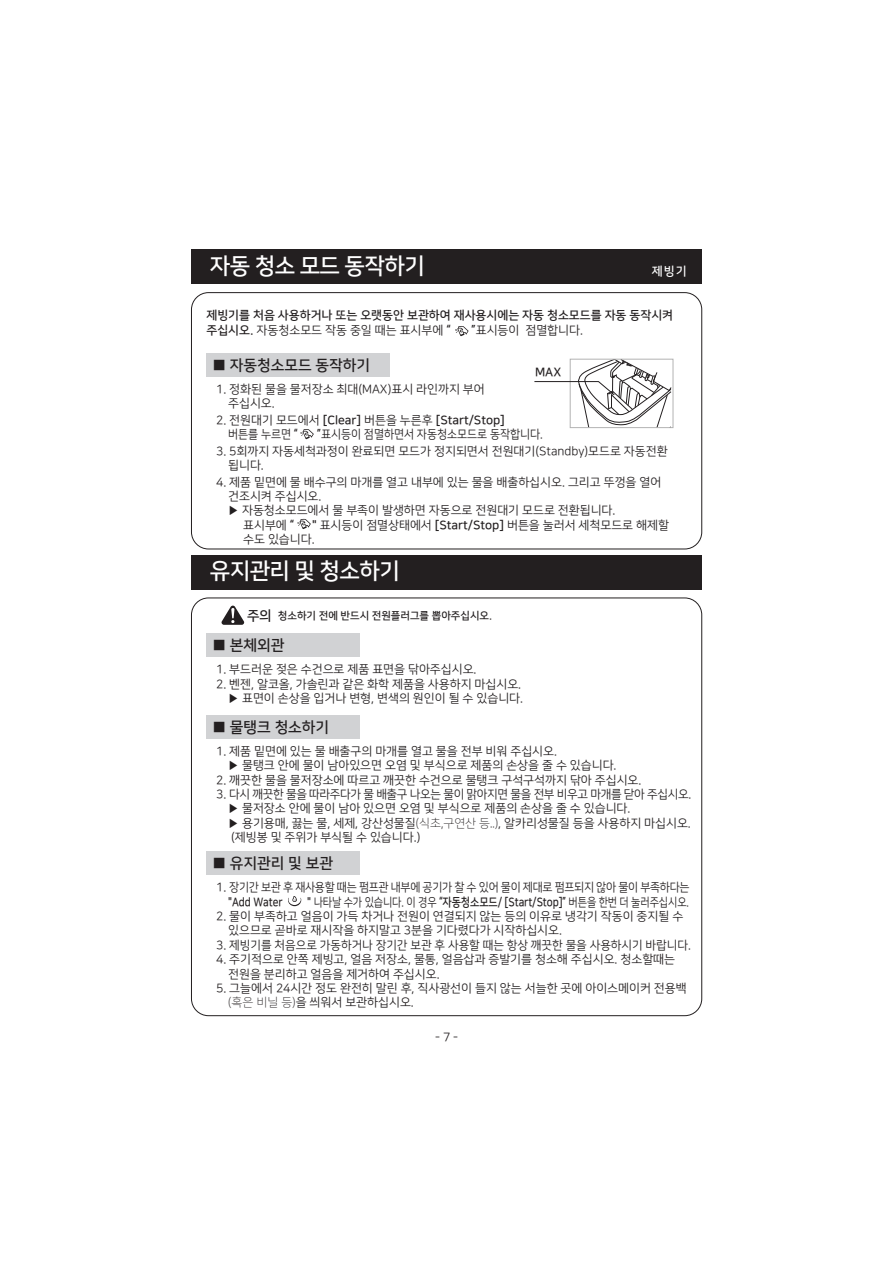
<style>
.page{position:relative;width:893px;height:1263px;background:#fff}
.page>*{position:absolute;margin:0;border:0;box-sizing:border-box;transform-origin:0 0}
.t1{font:22.5px "Nanum Square B";letter-spacing:-.025em;color:#fff}
.t2{font:15px "Nanum Square B";color:#231f20}
.t3{font:12px/14.4px "Nanum Square R";color:#231f20}
.t4{font:12px "Nanum Square B";color:#231f20}
.t5{font:12px "Nanum Square R";color:#231f20;scale:.85 1}
.t6{font:12px "Nanum Square R";letter-spacing:-.025em;color:#231f20}
.t7{font:12px "Nanum Square R";color:#231f20;scale:.92 1}
.t8{font:12px "Nanum Square B";color:#231f20;scale:.85 1}
.t9{font:12px "Nanum Square B";color:#fff}
.t10{font:10.5px "Nanum Square B";color:#231f20}
.s1{font-family:"Nanum Square B"}
.s2{font-family:"Nanum Square R"}
.s3{font-size:13.65px}
.s4{font-family:"Nanum Square L"}
</style>
<div class="page">
<div style="left:191px;top:292px;width:511px;height:257px;border:1px solid #231f20;border-radius:17px"></div>
<div style="left:191px;top:250px;width:511px;height:34px;background:#231f20"></div>
<svg style="left:222px;top:606px;width:22px;height:19px"></svg>
<svg style="left:534px;top:359px;width:137px;height:69px"></svg>
<div style="left:206px;top:633px;width:154px;height:24px;background:#d1d2d4"></div>
<div style="left:206px;top:715px;width:154px;height:23px;background:#d1d2d4"></div>
<div style="left:191px;top:555px;width:511px;height:34px;background:#231f20"></div>
<svg style="left:455px;top:326px;width:14px;height:10px"></svg>
<div style="left:206px;top:353px;width:184px;height:23px;background:#d1d2d4"></div>
<svg style="left:300px;top:429px;width:14px;height:10px"></svg>
<svg style="left:297px;top:519px;width:14px;height:10px"></svg>
<div style="left:206px;top:851px;width:154px;height:24px;background:#d1d2d4"></div>
<svg style="left:288px;top:896px;width:13px;height:10px"></svg>
<h1 class="t1" style="left:210px;top:254px;width:216px">자동 청소 모드 동작하기</h1>
<p class="t9" style="left:652px;top:265px;width:37px">제빙기</p>
<p class="t4" style="left:206px;top:309px;width:468px">제빙기를 처음 사용하거나 또는 오랫동안 보관하여 재사용시에는 자동 청소모드를 자동 동작시켜</p>
<p class="t3" style="left:206px;top:323px;width:246px"><span class="s1">주십시오.</span> 자동청소모드 작동 중일 때는 표시부에 <span class="s1">“</span></p>
<p class="t3" style="left:472px;top:323px;width:113px"><span class="s1">”</span>표시등이 점멸합니다.</p>
<p class="t2" style="left:213px;top:357px;width:159px">■ 자동청소모드 동작하기</p>
<p class="t4" style="left:535px;top:367px;width:28px">MAX</p>
<p class="t3" style="left:228px;top:382px;width:258px;text-indent:-12px">1. 정화된 물을 물저장소 최대(MAX)표시 라인까지 부어 주십시오.</p>
<p class="t4" style="left:216px;top:414px;width:290px"><span class="s2">2. 전원대기 모드에서</span> [Clear] <span class="s2">버튼을 누른후</span> [Start/Stop]</p>
<p class="t7" style="left:228px;top:428px;width:77px">버튼를 누르면 <span class="s1">“</span></p>
<p class="t7" style="left:317px;top:428px;width:247px"><span class="s1">”</span>표시등이 점멸하면서 자동청소모드로 동작합니다.</p>
<p class="t3" style="left:228px;top:444px;width:441px;text-indent:-12px">3. 5회까지 자동세척과정이 완료되면 모드가 정지되면서 전원대기(Standby)모드로 자동전환 됩니다.</p>
<p class="t3" style="left:216px;top:475px;width:447px">4. 제품 밑면에 물 배수구의 마개를 열고 내부에 있는 물을 배출하십시오. 그리고 뚜껑을 열어</p>
<p class="t3" style="left:228px;top:489px;width:95px">건조시켜 주십시오.</p>
<p class="t3" style="left:228px;top:504px;width:389px">▶ 자동청소모드에서 물 부족이 발생하면 자동으로 전원대기 모드로 전환됩니다.</p>
<p class="t3" style="left:243px;top:518px;width:52px">표시부에 <span class="s1">“</span></p>
<p class="t3" style="left:243px;top:518px;width:427px;text-indent:69px"><span class="s1">"</span> 표시등이 점멸상태에서 <span class="s1">[Start/Stop]</span> 버튼을 눌러서 세척모드로 해제할 수도 있습니다.</p>
<h1 class="t1" style="left:210px;top:559px;width:191px">유지관리 및 청소하기</h1>
<p class="t10" style="left:247px;top:610px;width:247px"><span class="s3">주의</span> 청소하기 전에 반드시 전원플러그를 뽑아주십시오.</p>
<p class="t2" style="left:213px;top:637px;width:74px">■ 본체외관</p>
<p class="t3" style="left:216px;top:663px;width:262px">1. 부드러운 젖은 수건으로 제품 표면을 닦아주십시오.</p>
<p class="t3" style="left:216px;top:677px;width:308px;text-align:right">2. 벤젠, 알코올, 가솔린과 같은 화학 제품을 사용하지 마십시오. ▶ 표면이 손상을 입거나 변형, 변색의 원인이 될 수 있습니다.</p>
<p class="t2" style="left:213px;top:719px;width:118px">■ 물탱크 청소하기</p>
<p class="t3" style="left:228px;top:744px;width:390px;text-indent:-12px">1. 제품 밑면에 있는 물 배출구의 마개를 열고 물을 전부 비워 주십시오.<br>▶ 물탱크 안에 물이 남아있으면 오염 및 부식으로 제품의 손상을 줄 수 있습니다.</p>
<p class="t3" style="left:216px;top:773px;width:427px">2. 깨끗한 물을 물저장소에 따르고 깨끗한 수건으로 물탱크 구석구석까지 닦아 주십시오.</p>
<p class="t3" style="left:228px;top:787px;width:465px;text-indent:-12px">3. 다시 깨끗한 물을 따라주다가 물 배출구 나오는 물이 맑아지면 물을 전부 비우고 마개를 닫아 주십시오. ▶ 물저장소 안에 물이 남아 있으면 오염 및 부식으로 제품의 손상을 줄 수 있습니다.<br>▶ 용기용매, 끓는 물, 세제, 강산성물질<span class="s4">(식초,구연산 등..)</span>, 알카리성물질 등을 사용하지 마십시오. (제빙봉 및 주위가 부식될 수 있습니다.)</p>
<p class="t2" style="left:213px;top:855px;width:122px">■ 유지관리 및 보관</p>
<p class="t6" style="left:216px;top:882px;width:475px">1. 장기간 보관 후 재사용할 때는 펌프관 내부에 공기가 찰 수 있어 물이 제대로 펌프되지 않아 물이 부족하다는</p>
<p class="t8" style="left:228px;top:895px;width:66px">"Add Water</p>
<p class="t5" style="left:307px;top:896px;width:451px"><span class="s1">"</span> 나타날 수가 있습니다. 이 경우 <span class="s1">“자동청소모드/ [Start/Stop]”</span> 버튼을 한번 더 눌러주십시오.</p>
<p class="t3" style="left:228px;top:909px;width:457px;text-indent:-12px">2. 물이 부족하고 얼음이 가득 차거나 전원이 연결되지 않는 등의 이유로 냉각기 작동이 중지될 수 있으므로 곧바로 재시작을 하지말고 3분을 기다렸다가 시작하십시오.</p>
<p class="t3" style="left:216px;top:938px;width:476px">3. 제빙기를 처음으로 가동하거나 장기간 보관 후 사용할 때는 항상 깨끗한 물을 사용하시기 바랍니다.</p>
<p class="t3" style="left:228px;top:952px;width:448px;text-indent:-12px">4. 주기적으로 안쪽 제빙고, 얼음 저장소, 물통, 얼음삽과 증발기를 청소해 주십시오. 청소할때는 전원을 분리하고 얼음을 제거하여 주십시오.</p>
<p class="t3" style="left:228px;top:981px;width:460px;text-indent:-12px">5. 그늘에서 24시간 정도 완전히 말린 후, 직사광선이 들지 않는 서늘한 곳에 아이스메이커 전용백 <span class="s4">(혹은 비닐 등)</span>을 씌워서 보관하십시오.</p>
<p class="t3" style="left:435px;top:1029px;width:25px">- 7 -</p>
</div>
